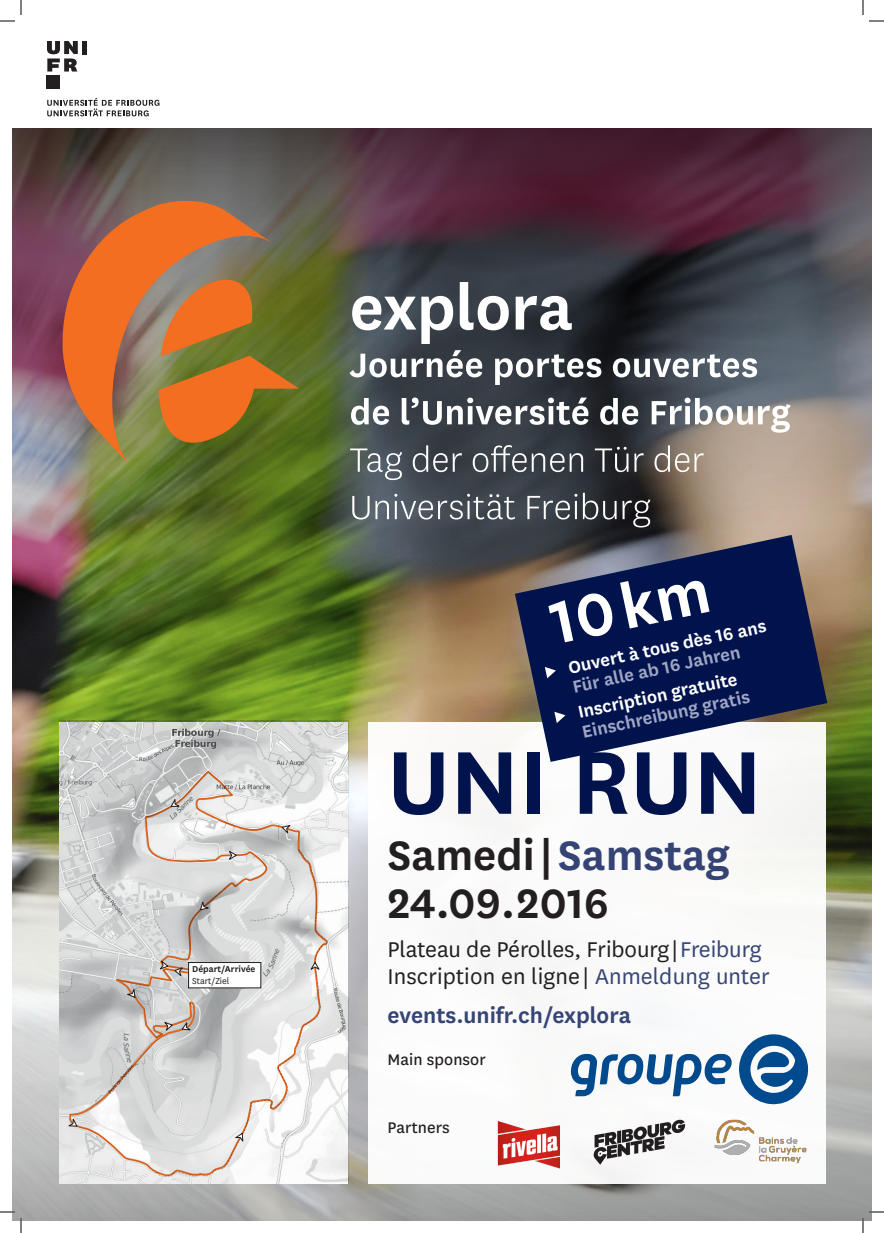
<style>
.page{position:relative;width:884px;height:1233px;background:#fff}
.page>*{position:absolute;margin:0;border:0;box-sizing:border-box;transform-origin:0 0}
.t1{font:600 104.2px "National Uni Fr";color:#00134d}
.t2{font:600 70px "National Uni Fr";color:#fff}
.t3{font:600 48px/48.1px "National Uni Fr";color:#231f20}
.t4{font:25px/26.5px "National Uni Fr";letter-spacing:-.005em;color:#231f20}
.t5{font:600 25px "National Uni Fr";color:#364575}
.t6{font:600 20px "National Uni Fr";color:#fff}
.t7{font:600 20px "National Uni Fr";color:#a0a6c3}
.t8{font:18px "National Uni Fr";letter-spacing:.005em;color:#231f20}
.t9{font:600 10px "National Uni Fr";color:#231f20}
.t10{font:10px "National Uni Fr";color:#231f20}
.s1{color:#354474}
.s2{color:#364575}
</style>
<div class="page">
<svg style="left:47px;top:98px;width:112px;height:18px"></svg>
<div style="left:82px;top:41px;width:5px;height:13px;background:#231f20"></div>
<div style="left:47px;top:76px;width:13px;height:13px;background:#231f20"></div>
<svg style="left:47px;top:41px;width:31px;height:31px"></svg>
<img style="left:12px;top:721px;width:859px;height:267px">
<img style="left:12px;top:128px;width:859px;height:593px">
<svg style="left:12px;top:988px;width:859px;height:232px;background:#b0b0b0"></svg>
<div style="left:368px;top:721px;width:458px;height:462px;background:#fff"></div>
<img style="left:497px;top:1121px;width:62px;height:48px">
<img style="left:587px;top:1119px;width:99px;height:52px">
<img style="left:714px;top:1119px;width:93px;height:45px">
<svg style="left:571px;top:1034px;width:237px;height:70px"></svg>
<svg style="left:515px;top:535px;width:312px;height:227px;background:#374166"></svg>
<svg style="left:545px;top:667px;width:11px;height:11px"></svg>
<svg style="left:554px;top:711px;width:11px;height:12px"></svg>
<svg style="left:63px;top:201px;width:211px;height:264px;background:#b07143"></svg>
<svg style="left:158px;top:274px;width:141px;height:171px;background:#a3722d"></svg>
<svg style="left:352px;top:296px;width:101px;height:48px"></svg>
<svg style="left:460px;top:282px;width:49px;height:48px"></svg>
<svg style="left:516px;top:295px;width:56px;height:35px"></svg>
<svg style="left:350px;top:354px;width:56px;height:23px"></svg>
<svg style="left:412px;top:350px;width:70px;height:27px"></svg>
<svg style="left:495px;top:354px;width:106px;height:31px"></svg>
<svg style="left:613px;top:354px;width:144px;height:23px"></svg>
<svg style="left:351px;top:398px;width:38px;height:27px"></svg>
<svg style="left:402px;top:397px;width:186px;height:28px"></svg>
<svg style="left:600px;top:398px;width:38px;height:27px"></svg>
<svg style="left:652px;top:397px;width:139px;height:36px"></svg>
<svg style="left:350px;top:448px;width:52px;height:32px;background:#717a7d"></svg>
<svg style="left:413px;top:445px;width:49px;height:27px"></svg>
<svg style="left:473px;top:445px;width:110px;height:27px;background:#5e646a"></svg>
<svg style="left:595px;top:447px;width:33px;height:25px"></svg>
<svg style="left:634px;top:453px;width:10px;height:19px"></svg>
<svg style="left:654px;top:445px;width:50px;height:27px"></svg>
<svg style="left:352px;top:494px;width:163px;height:25px;background:#6d747c"></svg>
<svg style="left:527px;top:494px;width:50px;height:25px"></svg>
<svg style="left:583px;top:493px;width:34px;height:26px"></svg>
<svg style="left:623px;top:499px;width:27px;height:28px"></svg>
<img style="left:59px;top:721px;width:289px;height:462px">
<svg style="left:69px;top:771px;width:260px;height:406px"></svg>
<div style="left:189px;top:962px;width:72px;height:26px;background:#fff"></div>
<div style="left:188px;top:962px;width:73px;height:26px;border:1px solid #231f20"></div>
<svg style="left:174px;top:967px;width:10px;height:10px"></svg>
<svg style="left:282px;top:824px;width:9px;height:10px"></svg>
<svg style="left:171px;top:798px;width:10px;height:9px"></svg>
<svg style="left:228px;top:850px;width:9px;height:10px"></svg>
<svg style="left:200px;top:900px;width:10px;height:10px"></svg>
<svg style="left:126px;top:988px;width:9px;height:10px"></svg>
<svg style="left:159px;top:960px;width:9px;height:9px"></svg>
<svg style="left:182px;top:1021px;width:10px;height:9px"></svg>
<svg style="left:164px;top:1021px;width:9px;height:10px"></svg>
<svg style="left:67px;top:1117px;width:10px;height:9px"></svg>
<svg style="left:234px;top:1132px;width:9px;height:10px"></svg>
<svg style="left:310px;top:962px;width:10px;height:8px"></svg>
<svg style="left:0;top:1211px;width:15px;height:1px"></svg>
<svg style="left:869px;top:1211px;width:15px;height:1px"></svg>
<svg style="left:0;top:0;width:22px;height:22px"></svg>
<svg style="left:20px;top:1218px;width:2px;height:15px"></svg>
<svg style="left:862px;top:0;width:22px;height:22px"></svg>
<svg style="left:862px;top:1218px;width:2px;height:15px"></svg>
<p class="t9" style="left:192px;top:962px;width:65px">Départ/Arrivée</p>
<p class="t10" style="left:192px;top:974px;width:39px">Start/Ziel</p>
<h2 class="t2" style="left:541px;top:576px;width:163px;rotate:-12deg">10 km</h2>
<p class="t6" style="left:566px;top:654px;width:203px;rotate:-12deg">Ouvert à tous dès 16 ans</p>
<p class="t7" style="left:570px;top:673px;width:173px;rotate:-12deg">Für alle ab 16 Jahren</p>
<p class="t6" style="left:575px;top:699px;width:164px;rotate:-12deg">Inscription gratuite</p>
<p class="t7" style="left:579px;top:718px;width:173px;rotate:-12deg">Einschreibung gratis</p>
<h1 class="t1" style="left:387px;top:709px;width:376px">UNI RUN</h1>
<h3 class="t3" style="left:387px;top:827px;width:344px">Samedi | <span class="s1">Samstag<br></span>24.09.2016</h3>
<p class="t4" style="left:387px;top:935px;width:384px">Plateau de Pérolles, Fribourg |<span class="s2">Freiburg<br></span>Inscription en ligne | <span class="s2">Anmeldung unter</span></p>
<p class="t5" style="left:387px;top:998px;width:245px">events.unifr.ch/explora</p>
<p class="t8" style="left:387px;top:1048px;width:100px">Main sponsor</p>
<p class="t8" style="left:387px;top:1115px;width:64px">Partners</p>
</div>
